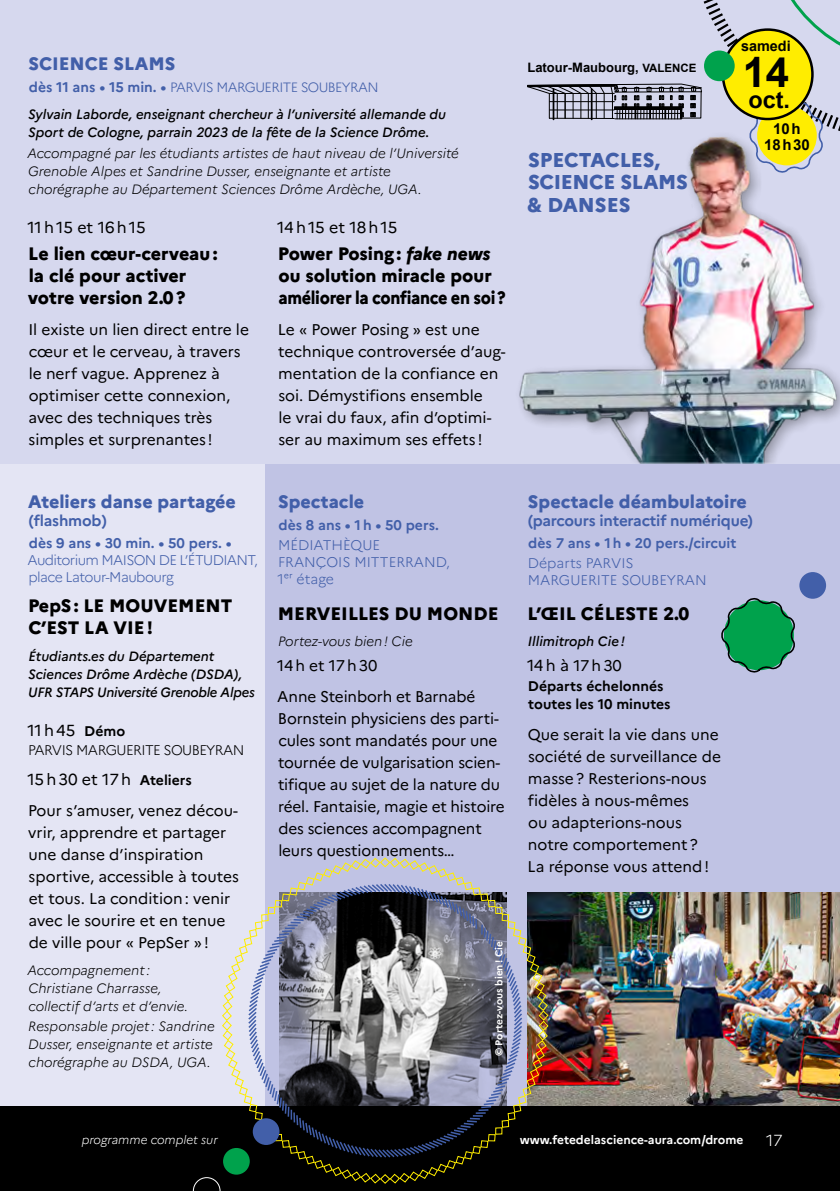
<style>
.page{position:relative;width:840px;height:1191px;background:#fff}
.page>*{position:absolute;margin:0;border:0;box-sizing:border-box;transform-origin:0 0}
.t1{font:700 42px "Arial";color:#000}
.t2{font:700 23.4px "Arial";color:#000}
.Sous_titre{font:800 20px/22.4px "Marianne";letter-spacing:-.015em;color:#425fa9}
.STAND{font:800 18px/22px "Marianne";color:#000}
.STAND-2{font:800 18px/22px "Marianne";letter-spacing:-.02em;color:#000}
.STAND-3{font:800 18px "Marianne";color:#425fa9}
.Heures_des_séances{font:16px "Marianne";letter-spacing:-.02em;color:#000}
.t3{font:300 16px "Marianne";color:#fff}
.Texte{font:15.6px/22px "Marianne";color:#000}
.Heures_des_séances-2{font:15.6px "Marianne";color:#000}
.STAND-4{font:700 15.4px "Marianne";letter-spacing:-.015em;color:#425fa9}
.t4{font:700 15px/16px "Arial";letter-spacing:.045em;color:#000;text-align:center}
.t5{font:700 14.4px "Arial";color:#000}
.STAND-5{font:300 14px/16.8px "Marianne";letter-spacing:-.045em;color:#425fa9}
.STAND-6{font:700 14px/20px "Marianne";color:#425fa9}
.STAND-7{font:300 14px/16.8px "Marianne";letter-spacing:-.015em;color:#425fa9}
.Heures_des_séances-3{font:700 14px/18px "Marianne";color:#000}
.Heures_des_séances-4{font:300 14px "Marianne";letter-spacing:-.04em;color:#000}
.Organisateur_VSU{font:italic 300 13.6px/18px "Marianne";color:#000}
.Organisateur_VSU-2{font:italic 500 13.6px/18px "Marianne";color:#000}
.STAND-8{font:300 13.6px "Marianne";letter-spacing:-.04em;color:#425fa9}
.t6{font:700 13px "Arial";color:#000}
.Folio{font:700 12px "Marianne";color:#fff}
.Folio-2{font:italic 300 12px "Marianne";color:#fff}
.Copyright{font:700 10px "Marianne";color:#fff}
.s1{font-size:11.6px}
.s2{font-weight:700;font-size:14px}
.s3{font-style:italic}
.s4{font-weight:700}
.s5{font-weight:300}
.s6{font-weight:800}
.s7{font-size:16px}
</style>
<div class="page">
<div style="left:0;top:457px;width:839px;height:668px;background:#c0c3e4"></div>
<div style="left:0;top:457px;width:264px;height:668px;background:#e4e5f4"></div>
<div style="left:0;top:0;width:839px;height:463px;background:#d6d8ee"></div>
<img style="left:527px;top:892px;width:312px;height:214px">
<div style="left:0;top:1106px;width:839px;height:85px;background:#000"></div>
<svg style="left:261px;top:882px;width:246px;height:263px"></svg>
<div style="left:495px;top:906px;width:7px;height:8px;border:1px solid #ffed00"></div>
<div style="left:488px;top:900px;width:7px;height:7px;border:1px solid #ffed00"></div>
<svg style="left:281px;top:857px;width:207px;height:44px"></svg>
<div style="left:274px;top:900px;width:8px;height:7px;border:1px solid #ffed00"></div>
<div style="left:268px;top:907px;width:7px;height:7px;border:1px solid #ffed00"></div>
<svg style="left:222px;top:913px;width:47px;height:207px"></svg>
<div style="left:274px;top:1134px;width:8px;height:7px;border:1px solid #ffed00"></div>
<svg style="left:281px;top:1139px;width:207px;height:45px"></svg>
<div style="left:488px;top:1134px;width:7px;height:7px;border:1px solid #ffed00"></div>
<img style="left:501px;top:913px;width:47px;height:215px">
<div style="left:252px;top:1118px;width:27px;height:27px;background:#425fa9;border-radius:50%"></div>
<div style="left:223px;top:1148px;width:27px;height:26px;background:#00a24c;border-radius:50%"></div>
<svg style="left:193px;top:1177px;width:27px;height:14px"></svg>
<div style="left:798px;top:572px;width:27px;height:27px;background:#425fa9;border-radius:50%"></div>
<img style="left:519px;top:173px;width:320px;height:290px">
<svg style="left:527px;top:0;width:312px;height:173px"></svg>
<div style="left:703px;top:51px;width:31px;height:30px;background:#00a24c;border-radius:50%"></div>
<svg style="left:721px;top:598px;width:74px;height:75px"></svg>
<p class="STAND-3" style="left:28px;top:50px;width:148px">SCIENCE SLAMS</p>
<p class="t6" style="left:527px;top:59px;width:170px">Latour-Maubourg, <span class="s1">VALENCE</span></p>
<p class="STAND-8" style="left:29px;top:77px;width:351px"><span class="s2">dès 11 ans • 15 min. •</span> PARVIS MARGUERITE SOUBEYRAN</p>
<p class="Organisateur_VSU-2" style="left:28px;top:104px;width:419px">Sylvain Laborde, enseignant chercheur à l’université allemande du<br>Sport de Cologne, parrain 2023 de la fête de la Science Drôme.</p>
<p class="Organisateur_VSU" style="left:27px;top:143px;width:433px">Accompagné par les étudiants artistes de haut niveau de l’Université<br>Grenoble Alpes et Sandrine Dusser, enseignante et artiste chorégraphe au Département Sciences Drôme Ardèche, UGA.</p>
<p class="Heures_des_séances" style="left:28px;top:215px;width:120px">11 h 15 et 16 h 15</p>
<p class="STAND" style="left:28px;top:241px;width:191px">Le lien cœur-cerveau : la clé pour activer votre version 2.0 ?</p>
<p class="Texte" style="left:28px;top:317px;width:222px">Il existe un lien direct entre le cœur et le cerveau, à travers le nerf vague. Apprenez à optimiser cette connexion, avec des techniques très simples et surprenantes !</p>
<p class="Sous_titre" style="left:527px;top:147px;width:162px">SPECTACLES,<br>SCIENCE SLAMS &amp; DANSES</p>
<p class="Heures_des_séances" style="left:277px;top:215px;width:121px">14 h 15 et 18 h 15</p>
<p class="STAND-2" style="left:278px;top:241px;width:229px">Power Posing : <span class="s3">fake news </span>ou solution miracle pour améliorer la confiance en soi ?</p>
<p class="Texte" style="left:278px;top:317px;width:229px">Le « Power Posing » est une technique controversée d’aug&shy;mentation de la confiance en soi. Démystifions ensemble<br>le vrai du faux, afin d’optimi&shy;ser au maximum ses effets !</p>
<p class="t5" style="left:740px;top:37px;width:51px">samedi</p>
<h1 class="t1" style="left:742px;top:45px;width:48px">14</h1>
<h2 class="t2" style="left:748px;top:84px;width:43px">oct.</h2>
<p class="t4" style="left:763px;top:121px;width:47px">10h<br>18h30</p>
<p class="STAND-3" style="left:28px;top:488px;width:209px">Ateliers danse partagée</p>
<p class="STAND-4" style="left:28px;top:508px;width:80px">(flashmob)</p>
<p class="STAND-5" style="left:28px;top:533px;width:231px"><span class="s4">dès 9 ans • 30 min. • 50 pers. •<br></span>Auditorium MAISON DE L’ÉTUDIANT, place Latour-Maubourg</p>
<p class="STAND" style="left:28px;top:593px;width:205px">PepS : LE MOUVEMENT<br>C’EST LA VIE !</p>
<p class="Organisateur_VSU-2" style="left:28px;top:645px;width:228px">Étudiants.es du Département<br>Sciences Drôme Ardèche (DSDA),<br>UFR STAPS Université Grenoble Alpes</p>
<p class="Heures_des_séances" style="left:28px;top:717px;width:99px">11 h 45 <span class="s2">Démo</span></p>
<p class="Heures_des_séances-4" style="left:28px;top:739px;width:218px">PARVIS MARGUERITE SOUBEYRAN</p>
<p class="Heures_des_séances" style="left:28px;top:767px;width:166px">15 h 30 et 17 h <span class="s2">Ateliers</span></p>
<p class="Texte" style="left:28px;top:798px;width:212px">Pour s’amuser, venez décou&shy;vrir, apprendre et partager une danse d’inspiration sportive, accessible à toutes et tous. La condition : venir avec le sourire et en tenue de ville pour « PepSer » !</p>
<p class="Organisateur_VSU" style="left:27px;top:959px;width:162px">Accompagnement :<br>Christiane Charrasse, collectif d’arts et d’envie.</p>
<p class="Organisateur_VSU" style="left:28px;top:1016px;width:188px">Responsable projet : Sandrine<br>Dusser, enseignante et artiste chorégraphe au DSDA, UGA.</p>
<p class="STAND-3" style="left:278px;top:488px;width:88px">Spectacle</p>
<p class="STAND-6" style="left:278px;top:514px;width:162px">dès 8 ans • 1 h • 50 pers.<br><span class="s5">MÉDIATHÈQUE</span></p>
<p class="STAND-7" style="left:277px;top:552px;width:174px">FRANÇOIS MITTERRAND,<br>1er étage</p>
<p class="STAND" style="left:278px;top:601px;width:222px">MERVEILLES DU MONDE</p>
<p class="Organisateur_VSU" style="left:278px;top:631px;width:136px">Portez-vous bien ! Cie</p>
<p class="Texte" style="left:277px;top:653px;width:102px">14 h et 17 h 30</p>
<p class="Texte" style="left:277px;top:684px;width:229px">Anne Steinborh et Barnabé<br>Bornstein physiciens des parti&shy;cules sont mandatés pour une tournée de vulgarisation scien&shy;tifique au sujet de la nature du réel. Fantaisie, magie et histoire des sciences accompagnent leurs questionnements…</p>
<p class="Copyright" style="left:491px;top:1056px;width:117px;rotate:-90deg"><span class="s6">©</span> Portez-vous bien ! Cie</p>
<p class="STAND-3" style="left:527px;top:488px;width:220px">Spectacle déambulatoire</p>
<p class="STAND-4" style="left:527px;top:508px;width:227px">(parcours interactif numérique)</p>
<p class="STAND-6" style="left:527px;top:532px;width:210px">dès 7 ans • 1 h • 20 pers./circuit<br><span class="s5">Départs PARVIS</span></p>
<p class="STAND-7" style="left:527px;top:570px;width:180px">MARGUERITE SOUBEYRAN</p>
<p class="STAND" style="left:527px;top:601px;width:163px">L’ŒIL CÉLESTE 2.0</p>
<p class="Organisateur_VSU-2" style="left:527px;top:631px;width:98px">Illimitroph Cie !</p>
<p class="Heures_des_séances-2" style="left:526px;top:653px;width:96px"><span class="s7">14 h à</span> 17 h 30</p>
<p class="Heures_des_séances-3" style="left:527px;top:676px;width:144px">Départs échelonnés toutes les 10 minutes</p>
<p class="Texte" style="left:527px;top:721px;width:195px">Que serait la vie dans une société de surveillance de masse ? Resterions-nous fidèles à nous-mêmes<br>ou adapterions-nous notre comportement ?<br>La réponse vous attend !</p>
<p class="Folio-2" style="left:82px;top:1130px;width:138px">programme complet sur</p>
<p class="Folio" style="left:519px;top:1130px;width:225px">www.fetedelascience-aura.com/drome</p>
<p class="t3" style="left:765px;top:1128px;width:18px">17</p>
</div>
